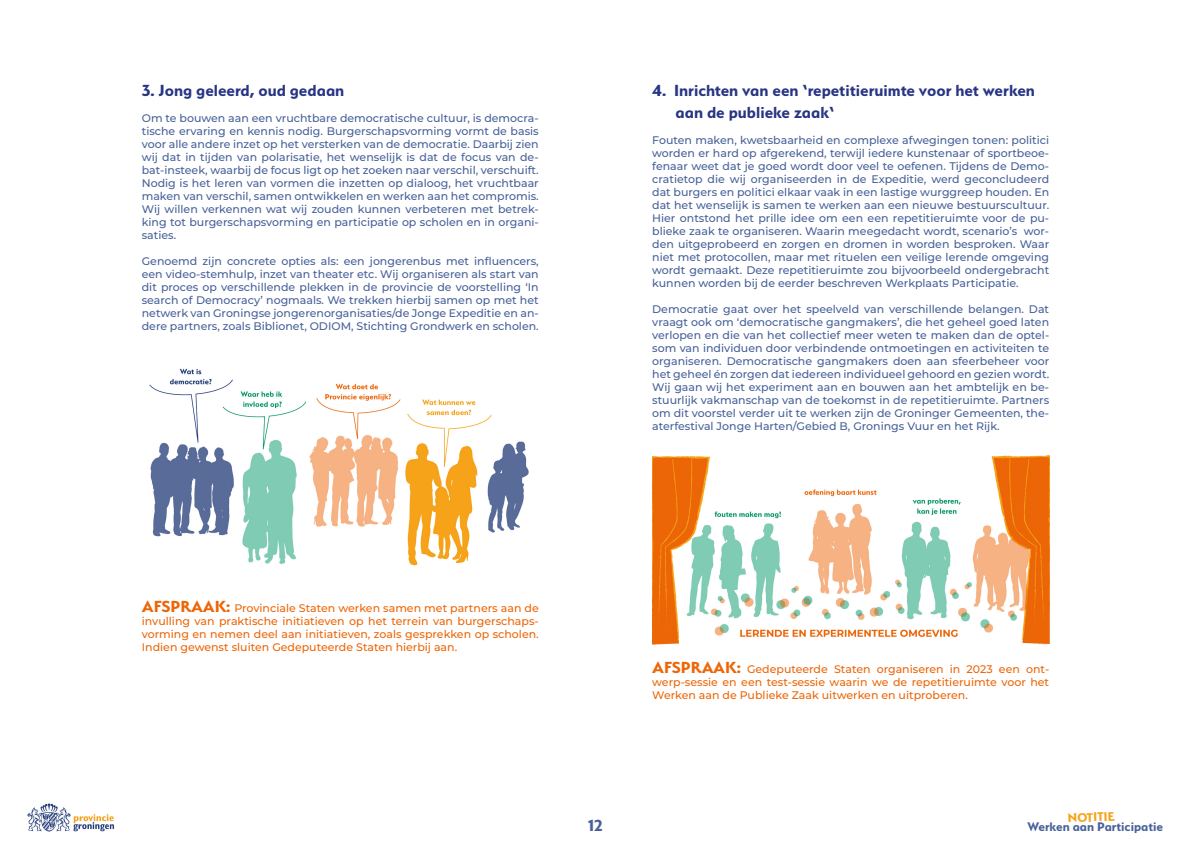
<style>
.page{position:relative;width:1191px;height:842px;background:#fff}
.page>*{position:absolute;margin:0;border:0;box-sizing:border-box;transform-origin:0 0}
.t1{font:700 18px/21.6px "Serenity";color:#283583}
.t2{font:700 18px "Serenity";color:#486199}
.t3{font:700 14px "Serenity";color:#486199}
.t4{font:700 14px "Serenity";color:#f6a318}
.t5{font:500 11px/13px "Montserrat";color:#486199;text-align:justify}
.t6{font:500 11px/13px "Montserrat";color:#ec6608;text-align:justify}
.s1{font-family:"Serenity";font-weight:700;font-size:18px}
</style>
<div class="page">
<img style="left:27px;top:803px;width:88px;height:29px">
<img style="left:149px;top:368px;width:380px;height:198px">
<img style="left:652px;top:455px;width:397px;height:190px">
<h1 class="t1" style="left:142px;top:80px;width:204px">3. Jong geleerd, oud gedaan</h1>
<p class="t5" style="left:142px;top:112px;width:398px">Om te bouwen aan een vruchtbare democratische cultuur, is democra&shy;tische ervaring en kennis nodig. Burgerschapsvorming vormt de basis voor alle andere inzet op het versterken van de democratie. Daarbij zien wij dat in tijden van polarisatie, het wenselijk is dat de focus van de&shy;bat-insteek, waarbij de focus ligt op het zoeken naar verschil, verschuift.<br>Nodig is het leren van vormen die inzetten op dialoog, het vruchtbaar maken van verschil, samen ontwikkelen en werken aan het compromis.<br>Wij willen verkennen wat wij zouden kunnen verbeteren met betrek&shy;king tot burgerschapsvorming en participatie op scholen en in organi&shy;saties.</p>
<p class="t5" style="left:142px;top:255px;width:398px">Genoemd zijn concrete opties als: een jongerenbus met influencers, een video-stemhulp, inzet van theater etc. Wij organiseren als start van dit proces op verschillende plekken in de provincie de voorstelling ‘In search of Democracy’ nogmaals. We trekken hierbij samen op met het netwerk van Groningse jongerenorganisaties/de Jonge Expeditie en an&shy;dere partners, zoals Biblionet, ODIOM, Stichting Grondwerk en scholen.</p>
<h1 class="t1" style="left:675px;top:80px;width:361px;text-indent:-23px">4. Inrichten van een ‘repetitieruimte voor het werken aan de publieke zaak‘</h1>
<p class="t5" style="left:652px;top:133px;width:398px">Fouten maken, kwetsbaarheid en complexe afwegingen tonen: politici worden er hard op afgerekend, terwijl iedere kunstenaar of sportbeoe&shy;fenaar weet dat je goed wordt door veel te oefenen. Tijdens de Demo&shy;cratietop die wij organiseerden in de Expeditie, werd geconcludeerd dat burgers en politici elkaar vaak in een lastige wurggreep houden. En dat het wenselijk is samen te werken aan een nieuwe bestuurscultuur.<br>Hier ontstond het prille idee om een een repetitieruimte voor de pu&shy;blieke zaak te organiseren. Waarin meegedacht wordt, scenario’s wor&shy;den uitgeprobeerd en zorgen en dromen in worden besproken. Waar niet met protocollen, maar met rituelen een veilige lerende omgeving wordt gemaakt. Deze repetitieruimte zou bijvoorbeeld ondergebracht kunnen worden bij de eerder beschreven Werkplaats Participatie.</p>
<p class="t5" style="left:652px;top:302px;width:398px">Democratie gaat over het speelveld van verschillende belangen. Dat vraagt ook om ‘democratische gangmakers’, die het geheel goed laten verlopen en die van het collectief meer weten te maken dan de optel&shy;som van individuen door verbindende ontmoetingen en activiteiten te organiseren. Democratische gangmakers doen aan sfeerbeheer voor het geheel én zorgen dat iedereen individueel gehoord en gezien wordt.<br>Wij gaan wij het experiment aan en bouwen aan het ambtelijk en be&shy;stuurlijk vakmanschap van de toekomst in de repetitieruimte. Partners om dit voorstel verder uit te werken zijn de Groninger Gemeenten, the&shy;aterfestival Jonge Harten/Gebied B, Gronings Vuur en het Rijk.</p>
<p class="t6" style="left:142px;top:601px;width:398px"><span class="s1">AFSPRAAK:</span> Provinciale Staten werken samen met partners aan de invulling van praktische initiatieven op het terrein van burgerschaps&shy;vorming en nemen deel aan initiatieven, zoals gesprekken op scholen.<br>Indien gewenst sluiten Gedeputeerde Staten hierbij aan.</p>
<h1 class="t2" style="left:588px;top:815px;width:16px">12</h1>
<p class="t6" style="left:652px;top:662px;width:398px"><span class="s1">AFSPRAAK:</span> Gedeputeerde Staten organiseren in 2023 een ont&shy;werp-sessie en een test-sessie waarin we de repetitieruimte voor het Werken aan de Publieke Zaak uitwerken en uitproberen.</p>
<p class="t4" style="left:1067px;top:810px;width:49px;rotate:-2deg">NOTITIE</p>
<p class="t3" style="left:1027px;top:819px;width:137px">Werken aan Participatie</p>
</div>
